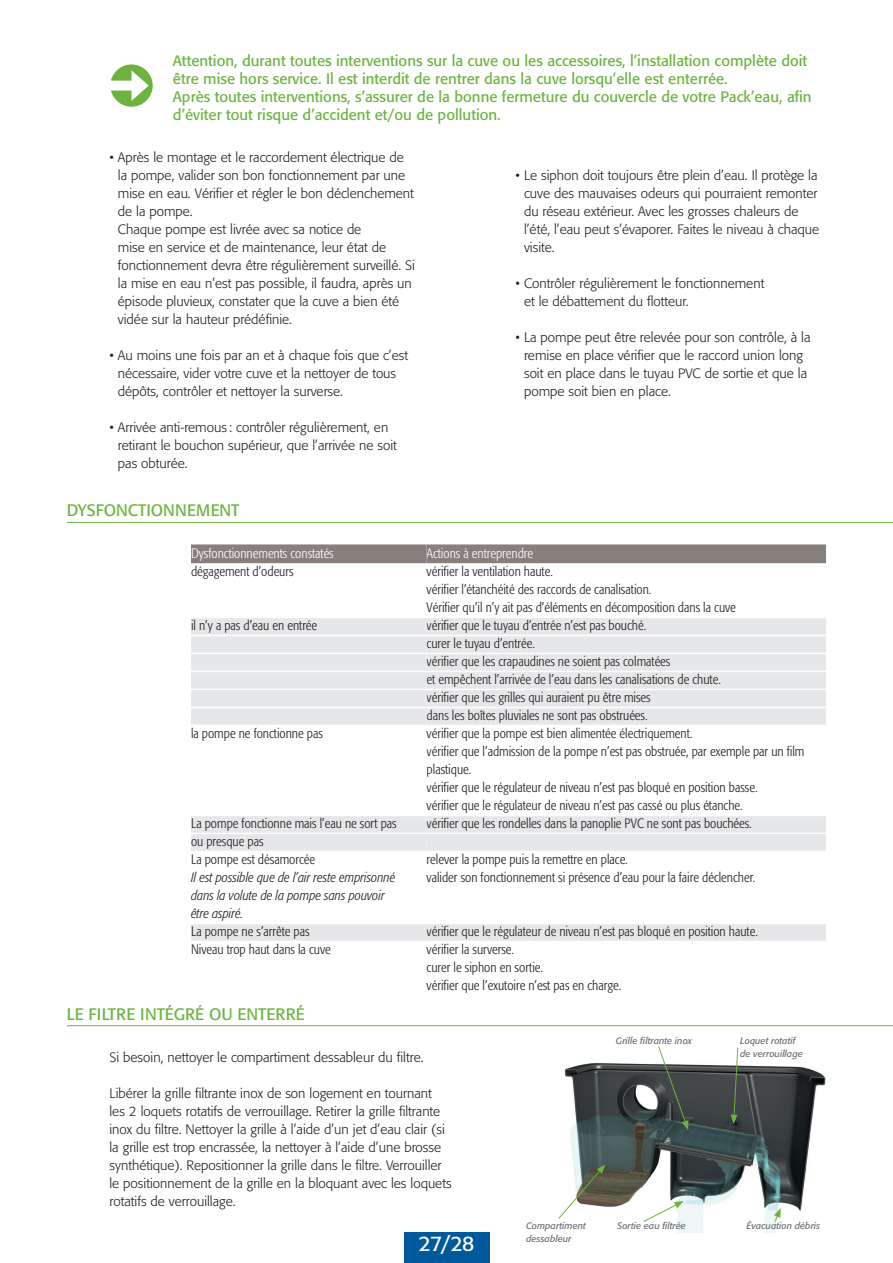
<style>
.page{position:relative;width:893px;height:1263px;background:#fff}
.page>*{position:absolute;margin:0;border:0;box-sizing:border-box;transform-origin:0 0}
.t1{font:21px "Formata";color:#fff}
.t2{font:16.5px "Formata";color:#6cb43f}
.t3{font:15px/18px "Formata";color:#6cb43f}
.t4{font:300 13.5px/18px "Formata";color:#231f20}
.t5{font:300 condensed 13.5px/18px "Formata";color:#231f20}
.t6{font:italic 300 condensed 13.5px/18px "Formata";color:#231f20}
.t7{font:300 condensed 13.5px "Formata";color:#fff}
.t8{font:italic 9.3px/13.2px "Formata";color:#6c6d70}
</style>
<div class="page">
<div style="left:404px;top:1232px;width:85px;height:31px;background:#00599a"></div>
<hr style="left:67px;top:522px;width:826px;height:1px;background:#6cb43f">
<div style="left:427px;top:544px;width:399px;height:19px;background:#867f7c"></div>
<div style="left:427px;top:618px;width:399px;height:17px;background:#e6e7e9"></div>
<div style="left:427px;top:636px;width:399px;height:17px;background:#e6e7e9"></div>
<div style="left:427px;top:654px;width:399px;height:17px;background:#e6e7e9"></div>
<div style="left:427px;top:672px;width:399px;height:17px;background:#e6e7e9"></div>
<div style="left:427px;top:690px;width:399px;height:17px;background:#e6e7e9"></div>
<div style="left:427px;top:708px;width:399px;height:17px;background:#e6e7e9"></div>
<div style="left:427px;top:816px;width:399px;height:17px;background:#e6e7e9"></div>
<div style="left:427px;top:834px;width:399px;height:17px;background:#e6e7e9"></div>
<div style="left:427px;top:924px;width:399px;height:17px;background:#e6e7e9"></div>
<div style="left:191px;top:544px;width:236px;height:19px;background:#867f7c"></div>
<div style="left:191px;top:618px;width:236px;height:17px;background:#e6e7e9"></div>
<div style="left:191px;top:636px;width:236px;height:17px;background:#e6e7e9"></div>
<div style="left:191px;top:654px;width:236px;height:17px;background:#e6e7e9"></div>
<div style="left:191px;top:672px;width:236px;height:17px;background:#e6e7e9"></div>
<div style="left:191px;top:690px;width:236px;height:17px;background:#e6e7e9"></div>
<div style="left:191px;top:708px;width:236px;height:17px;background:#e6e7e9"></div>
<div style="left:191px;top:816px;width:236px;height:17px;background:#e6e7e9"></div>
<div style="left:191px;top:834px;width:236px;height:17px;background:#e6e7e9"></div>
<div style="left:191px;top:924px;width:236px;height:17px;background:#e6e7e9"></div>
<hr style="left:67px;top:1025px;width:826px;height:1px;background:#6cb43f">
<img style="left:564px;top:1049px;width:262px;height:184px">
<svg style="left:558px;top:1164px;width:47px;height:55px"></svg>
<svg style="left:731px;top:1047px;width:7px;height:77px"></svg>
<svg style="left:658px;top:1046px;width:30px;height:84px"></svg>
<svg style="left:643px;top:1201px;width:41px;height:21px"></svg>
<svg style="left:774px;top:1208px;width:7px;height:14px"></svg>
<p class="t3" style="left:173px;top:52px;width:640px">Attention, durant toutes interventions sur la cuve ou les accessoires, l’installation complète doit être mise hors service. Il est interdit de rentrer dans la cuve lorsqu’elle est enterrée.<br>Après toutes interventions, s’assurer de la bonne fermeture du couvercle de votre Pack’eau, afin d’éviter tout risque d’accident et/ou de pollution.</p>
<p class="t4" style="left:118px;top:148px;width:299px;text-indent:-8px">• Après le montage et le raccordement électrique de la pompe, valider son bon fonctionnement par une mise en eau. Vérifier et régler le bon déclenchement de la pompe.<br>Chaque pompe est livrée avec sa notice de<br>mise en service et de maintenance, leur état de fonctionnement devra être régulièrement surveillé. Si la mise en eau n’est pas possible, il faudra, après un épisode pluvieux, constater que la cuve a bien été vidée sur la hauteur prédéfinie.</p>
<p class="t4" style="left:118px;top:346px;width:292px;text-indent:-8px">• Au moins une fois par an et à chaque fois que c’est nécessaire, vider votre cuve et la nettoyer de tous dépôts, contrôler et nettoyer la surverse.</p>
<p class="t4" style="left:118px;top:418px;width:280px;text-indent:-8px">• Arrivée anti-remous : contrôler régulièrement, en retirant le bouchon supérieur, que l’arrivée ne soit pas obturée.</p>
<p class="t4" style="left:524px;top:166px;width:297px;text-indent:-8px">• Le siphon doit toujours être plein d’eau. Il protège la cuve des mauvaises odeurs qui pourraient remonter du réseau extérieur. Avec les grosses chaleurs de l’été, l’eau peut s’évaporer. Faites le niveau à chaque visite.</p>
<p class="t4" style="left:524px;top:274px;width:242px;text-indent:-8px">• Contrôler régulièrement le fonctionnement et le débattement du flotteur.</p>
<p class="t4" style="left:524px;top:328px;width:288px;text-indent:-8px">• La pompe peut être relevée pour son contrôle, à la remise en place vérifier que le raccord union long soit en place dans le tuyau PVC de sortie et que la pompe soit bien en place.</p>
<p class="t2" style="left:67px;top:500px;width:174px">DYSFONCTIONNEMENT</p>
<p class="t7" style="left:191px;top:546px;width:144px">Dysfonctionnements constatés</p>
<p class="t5" style="left:191px;top:562px;width:104px">dégagement d’odeurs</p>
<p class="t5" style="left:191px;top:616px;width:128px">il n’y a pas d’eau en entrée</p>
<p class="t5" style="left:191px;top:724px;width:133px">la pompe ne fonctionne pas</p>
<p class="t5" style="left:191px;top:814px;width:207px">La pompe fonctionne mais l’eau ne sort pas ou presque pas<br>La pompe est désamorcée</p>
<p class="t6" style="left:191px;top:868px;width:206px">Il est possible que de l’air reste emprisonné dans la volute de la pompe sans pouvoir être aspiré.</p>
<p class="t5" style="left:191px;top:922px;width:141px">La pompe ne s’arrête pas<br>Niveau trop haut dans la cuve</p>
<p class="t7" style="left:427px;top:546px;width:108px">Actions à entreprendre</p>
<p class="t5" style="left:427px;top:562px;width:379px">vérifier la ventilation haute.<br>vérifier l’étanchéité des raccords de canalisation.<br>Vérifier qu’il n’y ait pas d’éléments en décomposition dans la cuve<br>vérifier que le tuyau d’entrée n’est pas bouché.<br>curer le tuyau d’entrée.<br>vérifier que les crapaudines ne soient pas colmatées<br>et empêchent l’arrivée de l’eau dans les canalisations de chute.<br>vérifier que les grilles qui auraient pu être mises<br>dans les boîtes pluviales ne sont pas obstruées.<br>vérifier que la pompe est bien alimentée électriquement.<br>vérifier que l’admission de la pompe n’est pas obstruée, par exemple par un film plastique.<br>vérifier que le régulateur de niveau n’est pas bloqué en position basse.<br>vérifier que le régulateur de niveau n’est pas cassé ou plus étanche.<br>vérifier que les rondelles dans la panoplie PVC ne sont pas bouchées.</p>
<p class="t5" style="left:427px;top:850px;width:330px">relever la pompe puis la remettre en place.<br>valider son fonctionnement si présence d’eau pour la faire déclencher.</p>
<p class="t5" style="left:427px;top:922px;width:333px">vérifier que le régulateur de niveau n’est pas bloqué en position haute. vérifier la surverse.<br>curer le siphon en sortie.<br>vérifier que l’exutoire n’est pas en charge.</p>
<p class="t2" style="left:67px;top:1004px;width:239px">LE FILTRE INTÉGRÉ OU ENTERRÉ</p>
<p class="t4" style="left:109px;top:1048px;width:315px">Si besoin, nettoyer le compartiment dessableur du filtre.</p>
<p class="t4" style="left:109px;top:1084px;width:344px">Libérer la grille filtrante inox de son logement en tournant<br>les 2 loquets rotatifs de verrouillage. Retirer la grille filtrante inox du filtre. Nettoyer la grille à l’aide d’un jet d’eau clair (si la grille est trop encrassée, la nettoyer à l’aide d’une brosse synthétique). Repositionner la grille dans le filtre. Verrouiller le positionnement de la grille en la bloquant avec les loquets rotatifs de verrouillage.</p>
<h1 class="t1" style="left:418px;top:1231px;width:58px">27/28</h1>
<p class="t8" style="left:616px;top:1034px;width:78px">Grille filtrante inox</p>
<p class="t8" style="left:740px;top:1034px;width:64px">Loquet rotatif de verrouillage</p>
<p class="t8" style="left:526px;top:1219px;width:61px">Compartiment dessableur</p>
<p class="t8" style="left:617px;top:1219px;width:70px">Sortie eau filtrée</p>
<p class="t8" style="left:747px;top:1219px;width:75px">Évacuation débris</p>
</div>
